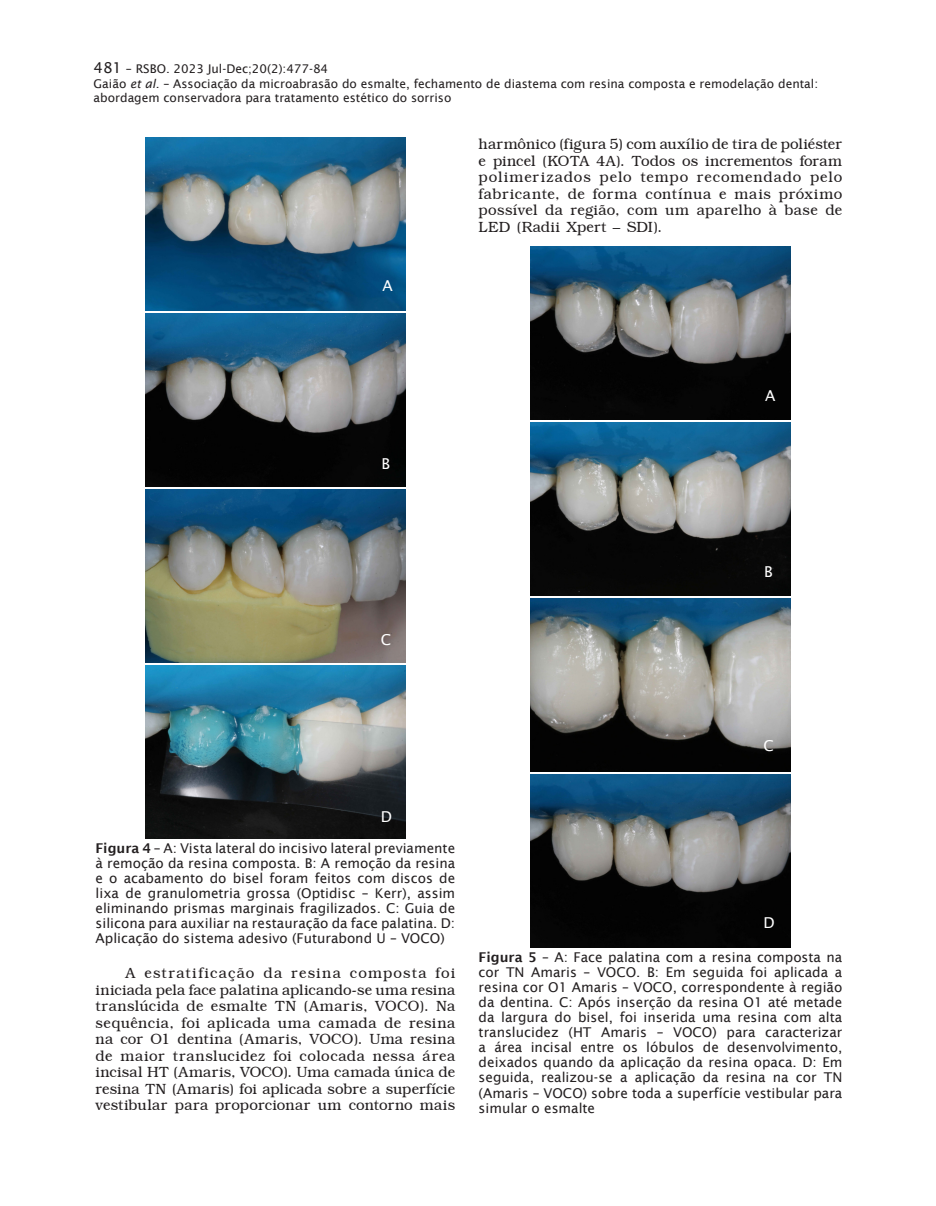
<style>
.page{position:relative;width:936px;height:1206px;background:#fff}
.page>*{position:absolute;margin:0;border:0;box-sizing:border-box;transform-origin:0 0}
.t1{font:300 15px/16.5px "Bookman IT Cby BT";letter-spacing:.015em;color:#231f20;text-align:justify}
.t2{font:15px "Lucida Sans";color:#fff}
.t3{font:13.5px/15px "Lucida Sans";color:#231f20;text-align:justify}
.t4{font:12px/14.4px "Lucida Sans";color:#231f20}
.s1{font-size:15px}
.s2{font-style:italic}
.s3{font-weight:600}
</style>
<div class="page">
<img style="left:146px;top:138px;width:259px;height:173px">
<img style="left:146px;top:314px;width:259px;height:172px">
<img style="left:146px;top:489px;width:259px;height:173px">
<img style="left:146px;top:665px;width:259px;height:173px">
<img style="left:530px;top:247px;width:259px;height:172px">
<img style="left:530px;top:422px;width:259px;height:173px">
<img style="left:530px;top:598px;width:259px;height:173px">
<img style="left:530px;top:774px;width:259px;height:173px">
<p class="t4" style="left:94px;top:62px;width:725px"><span class="s1">481</span> – RSBO. 2023 Jul-Dec;20(2):477-84<br>Gaião <span class="s2">et al</span>. – Associação da microabrasão do esmalte, fechamento de diastema com resina composta e remodelação dental: abordagem conservadora para tratamento estético do sorriso</p>
<p class="t2" style="left:382px;top:277px;width:12px">A</p>
<p class="t1" style="left:478px;top:136px;width:365px">harmônico (figura 5) com auxílio de tira de poliéster e pincel (KOTA 4A). Todos os incrementos foram polimerizados pelo tempo recomendado pelo fabricante, de forma contínua e mais próximo possível da região, com um aparelho à base de LED (Radii Xpert – SDI).</p>
<p class="t2" style="left:381px;top:455px;width:10px">B</p>
<p class="t2" style="left:764px;top:387px;width:12px">A</p>
<p class="t2" style="left:380px;top:630px;width:12px">C</p>
<p class="t2" style="left:763px;top:563px;width:10px">B</p>
<p class="t2" style="left:763px;top:737px;width:12px">C</p>
<p class="t2" style="left:380px;top:807px;width:13px">D</p>
<p class="t3" style="left:95px;top:840px;width:361px"><span class="s3">Figura 4</span> – A: Vista lateral do incisivo lateral previamente à remoção da resina composta. B: A remoção da resina e o acabamento do bisel foram feitos com discos de lixa de granulometria grossa (Optidisc – Kerr), assim eliminando prismas marginais fragilizados. C: Guia de silicona para auxiliar na restauração da face palatina. D:<br>Aplicação do sistema adesivo (Futurabond U – VOCO)</p>
<p class="t1" style="left:95px;top:964px;width:361px;text-indent:30px">A estratificação da resina composta foi iniciada pela face palatina aplicando-se uma resina translúcida de esmalte TN (Amaris, VOCO). Na sequência, foi aplicada uma camada de resina na cor O1 dentina (Amaris, VOCO). Uma resina de maior translucidez foi colocada nessa área incisal HT (Amaris, VOCO). Uma camada única de resina TN (Amaris) foi aplicada sobre a superfície vestibular para proporcionar um contorno mais</p>
<p class="t2" style="left:763px;top:913px;width:13px">D</p>
<p class="t3" style="left:478px;top:949px;width:365px"><span class="s3">Figura 5</span> – A: Face palatina com a resina composta na cor TN Amaris – VOCO. B: Em seguida foi aplicada a resina cor O1 Amaris – VOCO, correspondente à região da dentina. C: Após inserção da resina O1 até metade da largura do bisel, foi inserida uma resina com alta translucidez (HT Amaris – VOCO) para caracterizar a área incisal entre os lóbulos de desenvolvimento, deixados quando da aplicação da resina opaca. D: Em seguida, realizou-se a aplicação da resina na cor TN (Amaris – VOCO) sobre toda a superfície vestibular para simular o esmalte</p>
</div>
